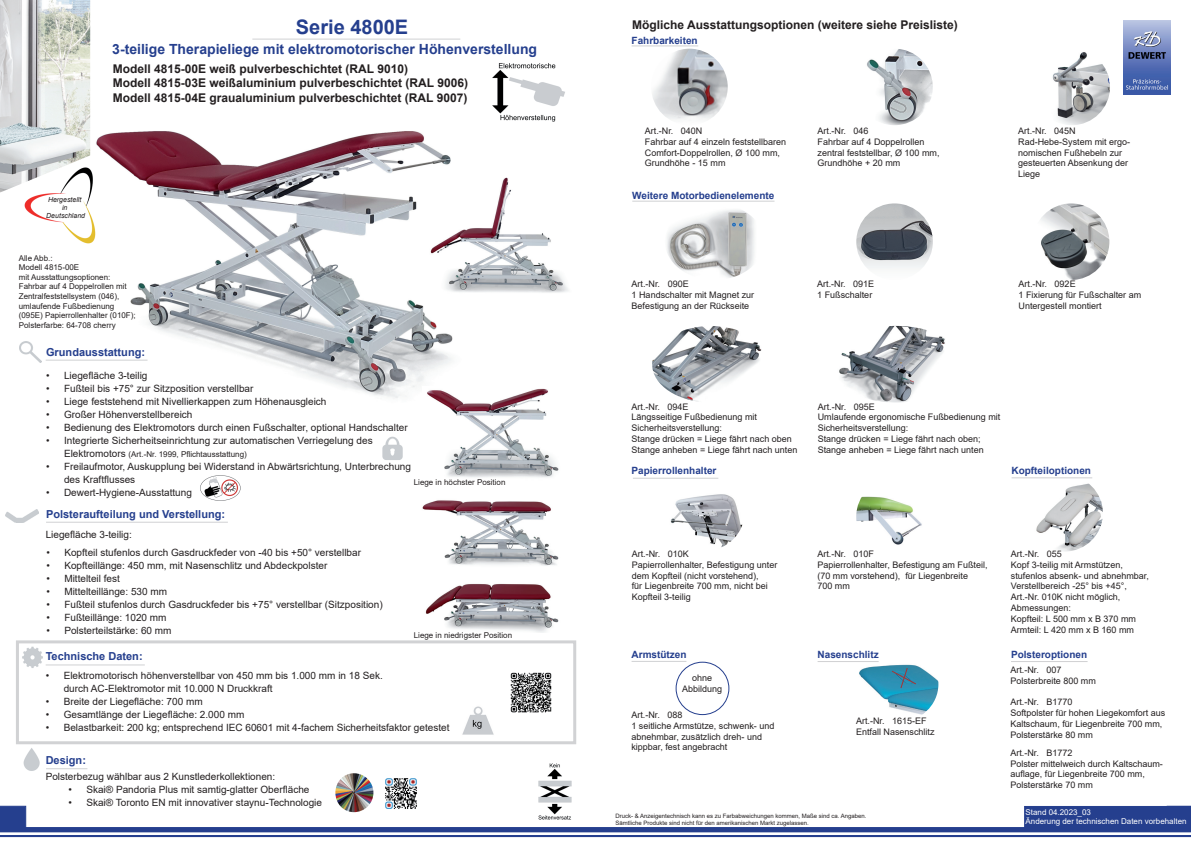
<style>
.page{position:relative;width:1191px;height:842px;background:#fff}
.page>*{position:absolute;margin:0;border:0;box-sizing:border-box;transform-origin:0 0}
.t1{font:700 20px "Arial";color:#253f8e}
.t2{font:700 14px "Arial";color:#253f8e}
.t3{font:700 12px/14.4px "Arial";color:#231f20}
.t4{font:700 11px "Arial";color:#253f8e}
.t5{font:10px/13px "Arial";color:#231f20}
.t6{font:700 10px "Arial";color:#253f8e}
.t7{font:9px/10.8px "Arial";color:#231f20}
.t8{font:8px/9.6px "Arial";color:#231f20}
.t9{font:8px/9.6px "Arial";color:#fff}
.t10{font:italic 7px/8.4px "Arial";color:#231f20;text-align:center}
.t11{font:6px/7.2px "Arial";color:#231f20}
.s1{font-size:10px}
</style>
<div class="page">
<svg style="left:0;top:806px;width:26px;height:21px"></svg>
<div style="left:0;top:827px;width:1191px;height:5px;background:#253f8e"></div>
<hr style="left:0;top:835px;width:1191px;height:2px;background:#253f8e">
<div style="left:1024px;top:806px;width:167px;height:21px;background:#253f8e"></div>
<img style="left:22px;top:646px;width:21px;height:22px">
<img style="left:90px;top:131px;width:363px;height:267px">
<img style="left:200px;top:475px;width:41px;height:26px">
<img style="left:20px;top:341px;width:21px;height:22px">
<img style="left:5px;top:510px;width:34px;height:12px">
<img style="left:20px;top:744px;width:23px;height:27px">
<hr style="left:46px;top:360px;width:101px;height:1px;background:#d0d1d3">
<hr style="left:46px;top:522px;width:182px;height:1px;background:#d0d1d3">
<hr style="left:46px;top:664px;width:99px;height:1px;background:#d0d1d3">
<hr style="left:46px;top:768px;width:41px;height:1px;background:#d0d1d3">
<hr style="left:252px;top:39px;width:208px;height:1px;background:#d0d1d3">
<img style="left:382px;top:436px;width:21px;height:24px">
<img style="left:492px;top:63px;width:73px;height:59px">
<img style="left:24px;top:152px;width:72px;height:96px">
<img style="left:538px;top:763px;width:34px;height:57px">
<div style="left:16px;top:640px;width:560px;height:104px;border:3px solid #d1d2d4"></div>
<img style="left:335px;top:773px;width:38px;height:39px">
<img style="left:462px;top:706px;width:32px;height:29px">
<img style="left:426px;top:171px;width:143px;height:125px">
<img style="left:0;top:0;width:90px;height:193px">
<img style="left:423px;top:387px;width:136px;height:91px">
<img style="left:422px;top:500px;width:137px;height:66px">
<img style="left:425px;top:584px;width:134px;height:48px">
<img style="left:856px;top:496px;width:66px;height:49px">
<img style="left:668px;top:474px;width:76px;height:76px;border-radius:38px">
<hr style="left:631px;top:45px;width:67px;height:1px;background:#d0d1d3">
<img style="left:856px;top:49px;width:76px;height:76px;border-radius:38px">
<img style="left:1033px;top:49px;width:77px;height:76px;border-radius:38px">
<hr style="left:633px;top:478px;width:85px;height:1px;background:#d0d1d3">
<hr style="left:1011px;top:661px;width:76px;height:1px;background:#d0d1d3">
<img style="left:651px;top:49px;width:76px;height:76px;border-radius:38px">
<img style="left:1123px;top:20px;width:47px;height:74px">
<img style="left:859px;top:661px;width:79px;height:54px">
<svg style="left:890px;top:667px;width:27px;height:22px"></svg>
<hr style="left:817px;top:661px;width:61px;height:1px;background:#d0d1d3">
<img style="left:1026px;top:475px;width:77px;height:76px;border-radius:38px">
<hr style="left:1011px;top:477px;width:81px;height:1px;background:#d0d1d3">
<img style="left:856px;top:203px;width:77px;height:77px;border-radius:38px">
<img style="left:1032px;top:203px;width:77px;height:77px;border-radius:38px">
<img style="left:667px;top:210px;width:87px;height:68px">
<hr style="left:632px;top:201px;width:142px;height:1px;background:#d0d1d3">
<img style="left:652px;top:326px;width:110px;height:76px">
<img style="left:839px;top:326px;width:106px;height:76px">
<hr style="left:631px;top:661px;width:55px;height:1px;background:#d0d1d3">
<div style="left:675px;top:662px;width:54px;height:53px;border:1px solid #253f8e;border-radius:50%"></div>
<img style="left:385px;top:778px;width:32px;height:31px">
<img style="left:510px;top:672px;width:42px;height:41px">
<h1 class="t1" style="left:296px;top:13px;width:114px">Serie 4800E</h1>
<h2 class="t2" style="left:112px;top:39px;width:426px">3-teilige Therapieliege mit elektromotorischer Höhenverstellung</h2>
<h3 class="t3" style="left:113px;top:62px;width:357px">Modell 4815-00E weiß pulverbeschichtet (RAL 9010)<br>Modell 4815-03E weißaluminium pulverbeschichtet (RAL 9006)<br>Modell 4815-04E graualuminium pulverbeschichtet (RAL 9007)</h3>
<p class="t10" style="left:46px;top:195px;width:40px">Hergestellt in<br>Deutschland</p>
<p class="t8" style="left:19px;top:253px;width:118px">Alle Abb.:<br>Modell 4815-00E<br>mit Ausstattungsoptionen:<br>Fahrbar auf 4 Doppelrollen mit<br>Zentralfeststellsystem (046), umlaufende Fußbedienung (095E) Papierrollenhalter (010F);<br>Polsterfarbe: 64-708 cherry</p>
<p class="t4" style="left:46px;top:344px;width:101px">Grundausstattung:</p>
<p class="t5" style="left:46px;top:368px;width:103px">• Liegefläche 3-teilig</p>
<p class="t5" style="left:46px;top:381px;width:209px">• Fußteil bis +75° zur Sitzposition verstellbar</p>
<p class="t5" style="left:46px;top:394px;width:282px">• Liege feststehend mit Nivellierkappen zum Höhenausgleich</p>
<p class="t5" style="left:46px;top:407px;width:148px">• Großer Höhenverstellbereich</p>
<p class="t5" style="left:46px;top:420px;width:363px">• Bedienung des Elektromotors durch einen Fußschalter, optional Handschalter</p>
<p class="t5" style="left:46px;top:433px;width:328px">• Integrierte Sicherheitseinrichtung zur automatischen Verriegelung des</p>
<p class="t8" style="left:64px;top:449px;width:184px"><span class="s1">Elektromotors</span> (Art.-Nr. 1999, Pflichtausstattung)</p>
<p class="t5" style="left:64px;top:459px;width:348px;text-indent:-18px">• Freilaufmotor, Auskupplung bei Widerstand in Abwärtsrichtung, Unterbrechung des Kraftflusses</p>
<p class="t5" style="left:46px;top:485px;width:147px">• Dewert-Hygiene-Ausstattung</p>
<p class="t8" style="left:414px;top:477px;width:93px">Liege in höchster Position</p>
<p class="t4" style="left:46px;top:506px;width:181px">Polsteraufteilung und Verstellung:</p>
<p class="t5" style="left:46px;top:528px;width:88px">Liegefläche 3-teilig:</p>
<p class="t5" style="left:46px;top:546px;width:316px">• Kopfteil stufenlos durch Gasdruckfeder von -40 bis +50° verstellbar</p>
<p class="t5" style="left:46px;top:559px;width:282px">• Kopfteillänge: 450 mm, mit Nasenschlitz und Abdeckpolster</p>
<p class="t5" style="left:46px;top:572px;width:75px">• Mittelteil fest</p>
<p class="t5" style="left:46px;top:585px;width:122px">• Mittelteillänge: 530 mm</p>
<p class="t5" style="left:46px;top:598px;width:338px">• Fußteil stufenlos durch Gasdruckfeder bis +75° verstellbar (Sitzposition)</p>
<p class="t5" style="left:46px;top:611px;width:122px">• Fußteillänge: 1020 mm</p>
<p class="t5" style="left:46px;top:624px;width:127px">• Polsterteilstärke: 60 mm</p>
<p class="t4" style="left:46px;top:649px;width:98px">Technische Daten:</p>
<p class="t8" style="left:414px;top:630px;width:100px">Liege in niedrigster Position</p>
<p class="t5" style="left:64px;top:669px;width:322px;text-indent:-18px">• Elektromotorisch höhenverstellbar von 450 mm bis 1.000 mm in 18 Sek.   durch AC-Elektromotor mit 10.000 N Druckkraft  </p>
<p class="t5" style="left:46px;top:695px;width:160px">• Breite der Liegefläche: 700 mm  </p>
<p class="t5" style="left:46px;top:708px;width:202px">• Gesamtlänge der Liegefläche: 2.000 mm  </p>
<p class="t5" style="left:46px;top:721px;width:405px">• Belastbarkeit: 200 kg; entsprechend IEC 60601 mit 4-fachem Sicherheitsfaktor getestet</p>
<p class="t4" style="left:46px;top:752px;width:42px">Design:</p>
<p class="t5" style="left:46px;top:770px;width:231px">Polsterbezug wählbar aus 2 Kunstlederkollektionen:</p>
<p class="t5" style="left:68px;top:783px;width:242px">• Skai® Pandoria Plus mit samtig-glatter Oberfläche</p>
<p class="t5" style="left:68px;top:796px;width:255px">• Skai® Toronto EN mit innovativer staynu-Technologie</p>
<h3 class="t3" style="left:632px;top:17px;width:327px">Mögliche Ausstattungsoptionen (weitere siehe Preisliste)</h3>
<p class="t6" style="left:631px;top:33px;width:68px">Fahrbarkeiten</p>
<p class="t7" style="left:645px;top:125px;width:143px">Art.-Nr. 040N<br>Fahrbar auf 4 einzeln feststellbaren<br>Comfort-Doppelrollen, Ø 100 mm,<br>Grundhöhe - 15 mm</p>
<p class="t6" style="left:632px;top:188px;width:144px">Weitere Motorbedienelemente</p>
<p class="t7" style="left:817px;top:125px;width:124px">Art.-Nr. 046<br>Fahrbar auf 4 Doppelrollen zentral feststellbar, Ø 100 mm,<br>Grundhöhe + 20 mm</p>
<p class="t7" style="left:1018px;top:125px;width:114px">Art.-Nr. 045N  <br>Rad-Hebe-System mit ergo&shy;nomischen Fußhebeln zur gesteuerten Absenkung der<br>Liege</p>
<p class="t7" style="left:631px;top:278px;width:124px">Art.-Nr. 090E  <br>1 Handschalter mit Magnet zur<br>Befestigung an der Rückseite</p>
<p class="t7" style="left:1018px;top:278px;width:124px">Art.-Nr. 092E  <br>1 Fixierung für Fußschalter am<br>Untergestell montiert</p>
<p class="t7" style="left:817px;top:279px;width:66px">Art.-Nr. 091E  <br>1 Fußschalter</p>
<p class="t7" style="left:631px;top:401px;width:167px">Art.-Nr. 094E  <br>Längsseitige Fußbedienung mit<br>Sicherheitsverstellung:<br>Stange drücken = Liege fährt nach oben<br>Stange anheben = Liege fährt nach unten</p>
<p class="t7" style="left:817px;top:401px;width:184px">Art.-Nr. 095E  <br>Umlaufende ergonomische Fußbedienung mit<br>Sicherheitsverstellung:<br>Stange drücken = Liege fährt nach oben;<br>Stange anheben = Liege fährt nach unten</p>
<p class="t6" style="left:631px;top:464px;width:87px">Papierrollenhalter</p>
<p class="t6" style="left:1011px;top:464px;width:81px">Kopfteiloptionen</p>
<p class="t7" style="left:631px;top:548px;width:147px">Art.-Nr. 010K<br>Papierrollenhalter, Befestigung unter dem Kopfteil (nicht vorstehend),<br>für Liegenbreite 700 mm, nicht bei<br>Kopfteil 3-teilig</p>
<p class="t7" style="left:817px;top:548px;width:172px">Art.-Nr. 010F  <br>Papierrollenhalter, Befestigung am Fußteil, (70 mm vorstehend), für Liegenbreite<br>700 mm</p>
<p class="t6" style="left:631px;top:647px;width:57px">Armstützen</p>
<p class="t7" style="left:682px;top:672px;width:42px;text-align:center">ohne<br>Abbildung</p>
<p class="t7" style="left:631px;top:709px;width:145px">Art.-Nr. 088  <br>1 seitliche Armstütze, schwenk- und abnehmbar, zusätzlich dreh- und kippbar, fest angebracht</p>
<p class="t6" style="left:817px;top:647px;width:63px">Nasenschlitz</p>
<p class="t7" style="left:856px;top:716px;width:80px">Art.-Nr. 1615-EF<br>Entfall Nasenschlitz</p>
<p class="t11" style="left:615px;top:812px;width:253px">Druck- &amp; Anzeigentechnisch kann es zu Farbabweichungen kommen, Maße sind ca. Angaben.<br>Sämtliche Produkte sind nicht für den amerikanischen Markt zugelassen.</p>
<p class="t7" style="left:1010px;top:548px;width:140px">Art.-Nr. 055  <br>Kopf 3-teilig mit Armstützen, stufenlos absenk- und abnehmbar,<br>Verstellbereich -25° bis +45°,<br>Art.-Nr. 010K nicht möglich,<br>Abmessungen:<br>Kopfteil: L 500 mm x B 370 mm<br>Armteil: L 420 mm x B 160 mm</p>
<p class="t6" style="left:1011px;top:647px;width:78px">Polsteroptionen</p>
<p class="t7" style="left:1010px;top:664px;width:87px">Art.-Nr. 007<br>Polsterbreite 800 mm</p>
<p class="t7" style="left:1010px;top:697px;width:157px">Art.-Nr. B1770<br>Softpolster für hohen Liegekomfort aus<br>Kaltschaum, für Liegenbreite 700 mm,<br>Polsterstärke 80 mm</p>
<p class="t7" style="left:1010px;top:747px;width:154px">Art.-Nr. B1772<br>Polster mittelweich durch Kaltschaum&shy;auflage, für Liegenbreite 700 mm,<br>Polsterstärke 70 mm</p>
<p class="t9" style="left:1025px;top:807px;width:162px">Stand 04.2023_03<br>Änderung der technischen Daten vorbehalten</p>
</div>
